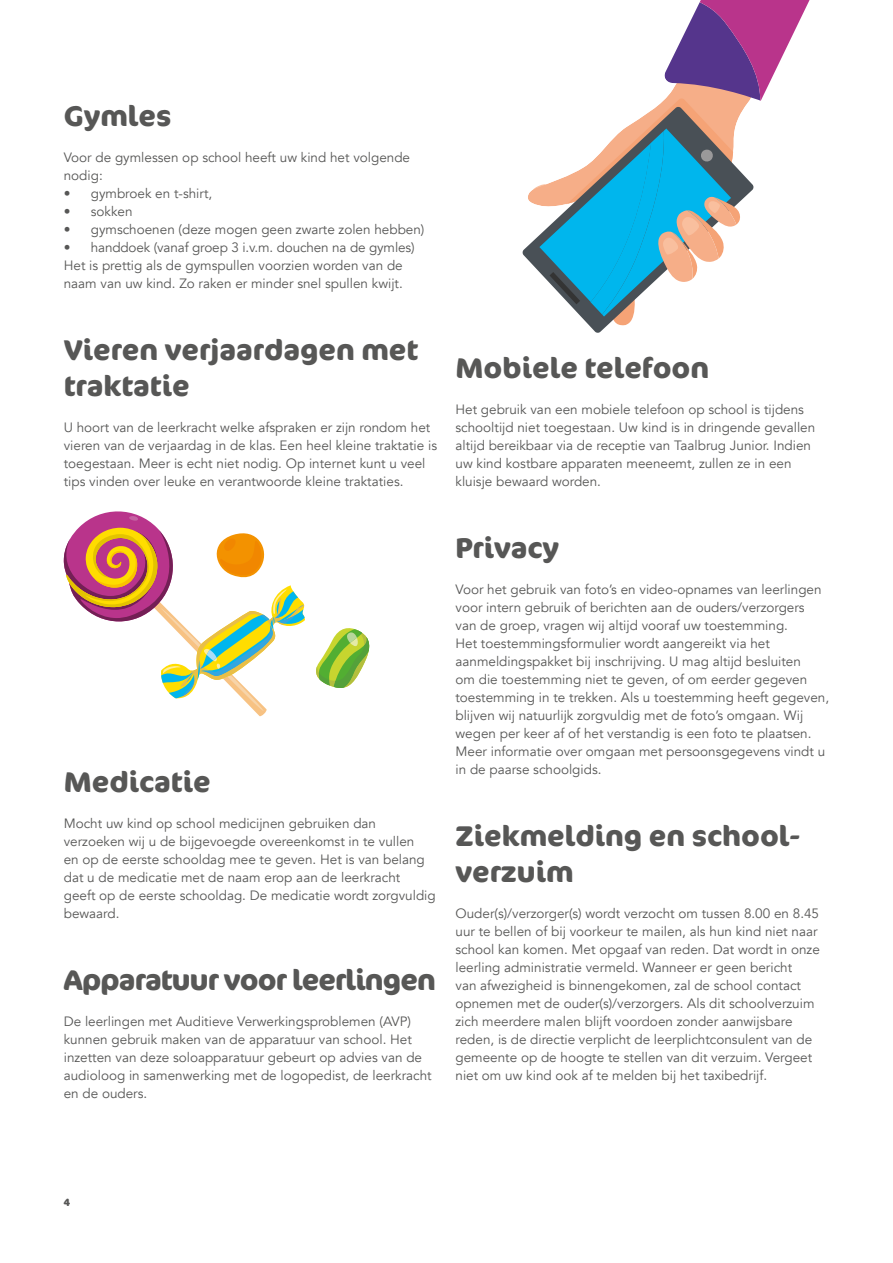
<style>
.page{position:relative;width:893px;height:1263px;background:#fff}
.page>*{position:absolute;margin:0;border:0;box-sizing:border-box;transform-origin:0 0}
.t1{font:700 28.5px/36px "Cocon Pro";color:#575756}
.t2{font:700 28.5px "Cocon Pro";letter-spacing:-.03em;color:#575756}
.t3{font:13.5px/18px "Avenir";color:#575756}
.t4{font:700 10.5px "Cocon Pro";color:#575756}
</style>
<div class="page">
<svg style="left:316px;top:628px;width:54px;height:60px"></svg>
<svg style="left:63px;top:511px;width:242px;height:206px"></svg>
<svg style="left:527px;top:0;width:283px;height:325px"></svg>
<h1 class="t1" style="left:64px;top:97px;width:109px">Gymles</h1>
<p class="t3" style="left:64px;top:149px;width:348px">Voor de gymlessen op school heeft uw kind het volgende nodig:</p>
<p class="t3" style="left:64px;top:185px;width:150px">• gymbroek en t-shirt,</p>
<p class="t3" style="left:64px;top:203px;width:70px">• sokken</p>
<p class="t3" style="left:64px;top:221px;width:362px">• gymschoenen (deze mogen geen zwarte zolen hebben)</p>
<p class="t3" style="left:64px;top:239px;width:352px">• handdoek (vanaf groep 3 i.v.m. douchen na de gymles)<br>Het is prettig als de gymspullen voorzien worden van de naam van uw kind. Zo raken er minder snel spullen kwijt.</p>
<h1 class="t1" style="left:64px;top:331px;width:356px">Vieren verjaardagen met traktatie</h1>
<p class="t3" style="left:64px;top:419px;width:375px">U hoort van de leerkracht welke afspraken er zijn rondom het vieren van de verjaardag in de klas. Een heel kleine traktatie is toegestaan. Meer is echt niet nodig. Op internet kunt u veel tips vinden over leuke en verantwoorde kleine traktaties.</p>
<h1 class="t1" style="left:64px;top:763px;width:148px">Medicatie</h1>
<p class="t3" style="left:64px;top:815px;width:373px">Mocht uw kind op school medicijnen gebruiken dan verzoeken wij u de bijgevoegde overeenkomst in te vullen<br>en op de eerste schooldag mee te geven. Het is van belang dat u de medicatie met de naam erop aan de leerkracht<br>geeft op de eerste schooldag. De medicatie wordt zorgvuldig bewaard.</p>
<h1 class="t2" style="left:64px;top:960px;width:374px">Apparatuur voor leerlingen</h1>
<p class="t3" style="left:64px;top:1013px;width:369px">De leerlingen met Auditieve Verwerkingsproblemen (AVP) kunnen gebruik maken van de apparatuur van school. Het inzetten van deze soloapparatuur gebeurt op advies van de audioloog in samenwerking met de logopedist, de leerkracht en de ouders.</p>
<h1 class="t1" style="left:455px;top:349px;width:255px">Mobiele telefoon</h1>
<p class="t3" style="left:455px;top:401px;width:361px">Het gebruik van een mobiele telefoon op school is tijdens schooltijd niet toegestaan. Uw kind is in dringende gevallen altijd bereikbaar via de receptie van Taalbrug Junior. Indien uw kind kostbare apparaten meeneemt, zullen ze in een kluisje bewaard worden.</p>
<h1 class="t1" style="left:455px;top:529px;width:105px">Privacy</h1>
<p class="t3" style="left:455px;top:581px;width:375px">Voor het gebruik van foto’s en video-opnames van leerlingen voor intern gebruik of berichten aan de ouders/verzorgers<br>van de groep, vragen wij altijd vooraf uw toestemming.<br>Het toestemmingsformulier wordt aangereikt via het aanmeldingspakket bij inschrijving. U mag altijd besluiten<br>om die toestemming niet te geven, of om eerder gegeven toestemming in te trekken. Als u toestemming heeft gegeven, blijven wij natuurlijk zorgvuldig met de foto’s omgaan. Wij wegen per keer af of het verstandig is een foto te plaatsen.<br>Meer informatie over omgaan met persoonsgegevens vindt u in de paarse schoolgids.</p>
<h1 class="t1" style="left:455px;top:817px;width:346px">Ziekmelding en school&shy;verzuim</h1>
<p class="t3" style="left:455px;top:905px;width:366px">Ouder(s)/verzorger(s) wordt verzocht om tussen 8.00 en 8.45 uur te bellen of bij voorkeur te mailen, als hun kind niet naar school kan komen. Met opgaaf van reden. Dat wordt in onze leerling administratie vermeld. Wanneer er geen bericht<br>van afwezigheid is binnengekomen, zal de school contact opnemen met de ouder(s)/verzorgers. Als dit schoolverzuim zich meerdere malen blijft voordoen zonder aanwijsbare reden, is de directie verplicht de leerplichtconsulent van de gemeente op de hoogte te stellen van dit verzuim. Vergeet niet om uw kind ook af te melden bij het taxibedrijf.</p>
<p class="t4" style="left:64px;top:1195px;width:8px">4</p>
</div>
